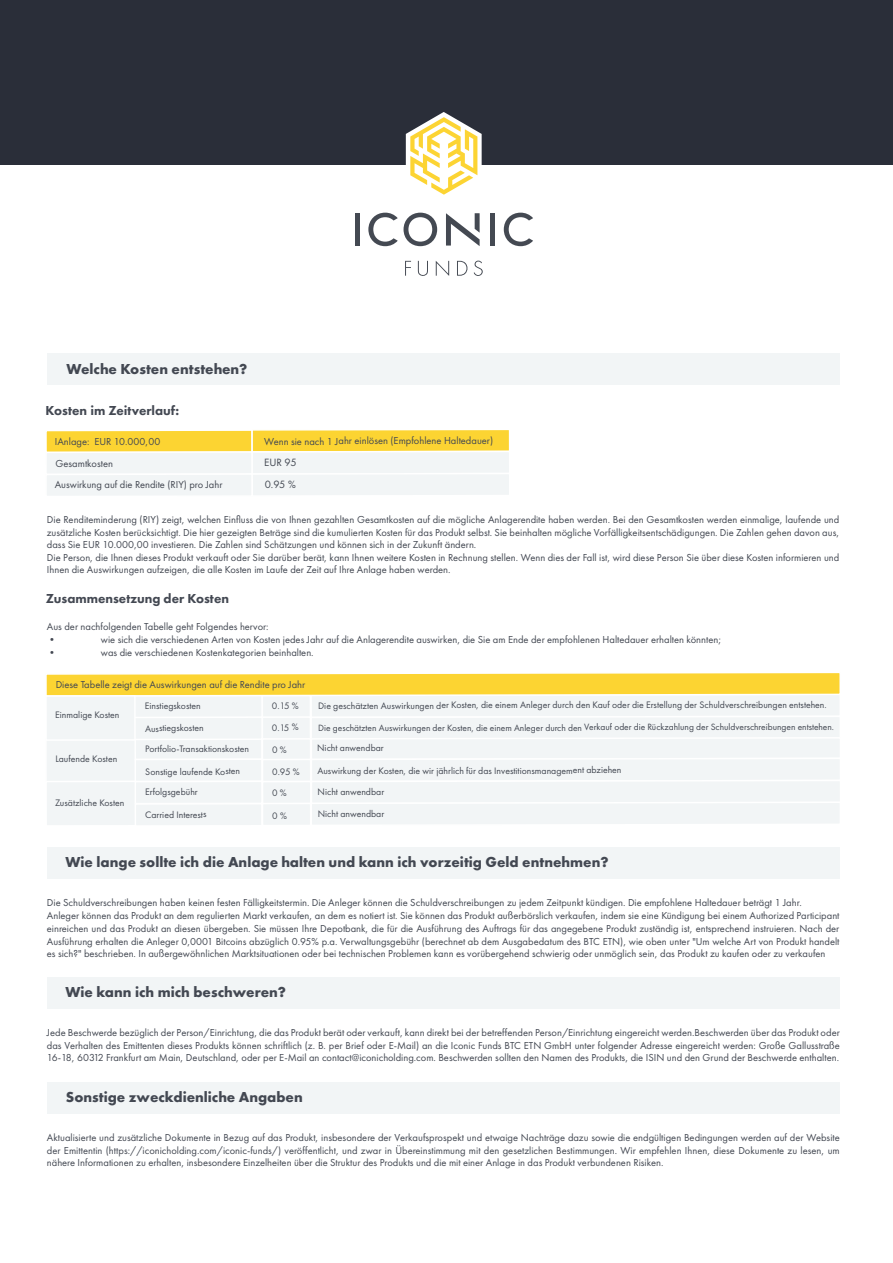
<style>
.page{position:relative;width:893px;height:1263px;background:#fff}
.page>*{position:absolute;margin:0;border:0;box-sizing:border-box;transform-origin:0 0}
.t1{font:700 15px "Futura PT";color:#434852}
.t2{font:800 13.5px "Futura PT";color:#434852}
.t3{font:10.95px/22.5px "Futura PT";letter-spacing:-.02em;color:#434852}
.t4{font:10.5px/12.6px "Futura PT";color:#434852}
.t5{font:9.75px/21.1px "Futura PT";color:#434852}
.t6{font:9.45px "Futura PT";color:#434852}
</style>
<div class="page">
<div style="left:0;top:0;width:893px;height:164px;background:#2a2e39"></div>
<div style="left:355px;top:213px;width:5px;height:33px;background:#444952"></div>
<svg style="left:404px;top:213px;width:33px;height:33px"></svg>
<div style="left:490px;top:213px;width:5px;height:33px;background:#444952"></div>
<svg style="left:368px;top:213px;width:30px;height:33px"></svg>
<svg style="left:504px;top:213px;width:29px;height:33px"></svg>
<svg style="left:446px;top:213px;width:34px;height:33px"></svg>
<svg style="left:406px;top:112px;width:76px;height:83px"></svg>
<svg style="left:405px;top:261px;width:6px;height:15px"></svg>
<svg style="left:418px;top:261px;width:10px;height:15px"></svg>
<svg style="left:457px;top:261px;width:11px;height:15px"></svg>
<svg style="left:474px;top:261px;width:9px;height:15px"></svg>
<svg style="left:436px;top:261px;width:13px;height:15px"></svg>
<div style="left:47px;top:353px;width:792px;height:32px;background:#f2f5f6"></div>
<div style="left:46px;top:430px;width:206px;height:23px;background:#fcd432"></div>
<div style="left:45px;top:429px;width:208px;height:24px;border:2px solid #fff"></div>
<div style="left:46px;top:452px;width:206px;height:22px;background:#f2f5f6"></div>
<div style="left:45px;top:451px;width:208px;height:24px;border:2px solid #fff"></div>
<div style="left:46px;top:474px;width:206px;height:22px;background:#f2f5f6"></div>
<div style="left:45px;top:473px;width:208px;height:24px;border:2px solid #fff"></div>
<svg style="left:251px;top:429px;width:258px;height:68px"></svg>
<svg style="left:46px;top:673px;width:794px;height:152px"></svg>
<div style="left:47px;top:847px;width:793px;height:31px;background:#f2f5f6"></div>
<div style="left:47px;top:977px;width:792px;height:31px;background:#f2f5f6"></div>
<div style="left:47px;top:1082px;width:793px;height:31px;background:#f2f5f6"></div>
<h1 class="t1" style="left:67px;top:359px;width:182px">Welche Kosten entstehen?</h1>
<p class="t2" style="left:46px;top:402px;width:135px">Kosten im Zeitverlauf:</p>
<p class="t4" style="left:55px;top:435px;width:107px">IAnlage: EUR 10.000,00</p>
<p class="t4" style="left:55px;top:452px;width:169px;line-height:21.6px">Gesamtkosten<br>Auswirkung auf die Rendite (RIY) pro Jahr</p>
<p class="t4" style="left:264px;top:435px;width:231px">Wenn sie nach 1 Jahr einlösen (Empfohlene Haltedauer)</p>
<p class="t3" style="left:264px;top:451px;width:34px">EUR 95<br>0.95 %</p>
<p class="t4" style="left:47px;top:513px;width:794px">Die Renditeminderung (RIY) zeigt, welchen Einfluss die von Ihnen gezahlten Gesamtkosten auf die mögliche Anlagerendite haben werden. Bei den Gesamtkosten werden einmalige, laufende und zusätzliche Kosten berücksichtigt. Die hier gezeigten Beträge sind die kumulierten Kosten für das Produkt selbst. Sie beinhalten mögliche Vorfälligkeitsentschädigungen. Die Zahlen gehen davon aus, dass Sie EUR 10.000,00 investieren. Die Zahlen sind Schätzungen und können sich in der Zukunft ändern.<br>Die Person, die Ihnen dieses Produkt verkauft oder Sie darüber berät, kann Ihnen weitere Kosten in Rechnung stellen. Wenn dies der Fall ist, wird diese Person Sie über diese Kosten informieren und Ihnen die Auswirkungen aufzeigen, die alle Kosten im Laufe der Zeit auf Ihre Anlage haben werden.</p>
<p class="t2" style="left:46px;top:590px;width:185px">Zusammensetzung der Kosten</p>
<p class="t4" style="left:47px;top:620px;width:223px">Aus der nachfolgenden Tabelle geht Folgendes hervor: •</p>
<p class="t4" style="left:101px;top:633px;width:622px">wie sich die verschiedenen Arten von Kosten jedes Jahr auf die Anlagerendite auswirken, die Sie am Ende der empfohlenen Haltedauer erhalten könnten;</p>
<p class="t4" style="left:47px;top:646px;width:12px">•</p>
<p class="t4" style="left:101px;top:646px;width:214px">was die verschiedenen Kostenkategorien beinhalten.</p>
<p class="t4" style="left:56px;top:678px;width:251px">Diese Tabelle zeigt die Auswirkungen auf die Rendite pro Jahr</p>
<p class="t5" style="left:318px;top:694px;width:510px">Die geschätzten Auswirkungen der Kosten, die einem Anleger durch den Kauf oder die Erstellung der Schuldverschreibungen entstehen.</p>
<p class="t6" style="left:318px;top:722px;width:517px">Die geschätzten Auswirkungen der Kosten, die einem Anleger durch den Verkauf oder die Rückzahlung der Schuldverschreibungen entstehen.</p>
<p class="t5" style="left:145px;top:695px;width:57px">Einstiegskosten</p>
<p class="t5" style="left:272px;top:695px;width:28px">0.15 %</p>
<p class="t5" style="left:272px;top:717px;width:28px">0.15 %</p>
<p class="t5" style="left:272px;top:761px;width:29px">0.95 %<br>0 %</p>
<p class="t5" style="left:55px;top:704px;width:66px">Einmalige Kosten</p>
<p class="t5" style="left:145px;top:718px;width:106px">Ausstiegskosten<br>Portfolio-Transaktionskosten</p>
<p class="t5" style="left:317px;top:737px;width:68px">Nicht anwendbar</p>
<p class="t5" style="left:272px;top:739px;width:16px">0 %</p>
<p class="t5" style="left:55px;top:748px;width:63px">Laufende Kosten</p>
<p class="t5" style="left:55px;top:792px;width:71px">Zusätzliche Kosten</p>
<p class="t5" style="left:317px;top:760px;width:306px">Auswirkung der Kosten, die wir jährlich für das Investitionsmanagement abziehen<br>Nicht anwendbar</p>
<p class="t5" style="left:145px;top:761px;width:97px;line-height:20.2px">Sonstige laufende Kosten<br>Erfolgsgebühr</p>
<p class="t5" style="left:145px;top:804px;width:63px">Carried Interests</p>
<h1 class="t1" style="left:65px;top:852px;width:545px">Wie lange sollte ich die Anlage halten und kann ich vorzeitig Geld entnehmen?</h1>
<p class="t4" style="left:47px;top:896px;width:794px">Die Schuldverschreibungen haben keinen festen Fälligkeitstermin. Die Anleger können die Schuldverschreibungen zu jedem Zeitpunkt kündigen. Die empfohlene Haltedauer beträgt 1 Jahr.<br>Anleger können das Produkt an dem regulierten Markt verkaufen, an dem es notiert ist. Sie können das Produkt außerbörslich verkaufen, indem sie eine Kündigung bei einem Authorized Participant einreichen und das Produkt an diesen übergeben. Sie müssen Ihre Depotbank, die für die Ausführung des Auftrags für das angegebene Produkt zuständig ist, entsprechend instruieren. Nach der Ausführung erhalten die Anleger 0,0001 Bitcoins abzüglich 0.95% p.a. Verwaltungsgebühr (berechnet ab dem Ausgabedatum des BTC ETN), wie oben unter "Um welche Art von Produkt handelt es sich?" beschrieben. In außergewöhnlichen Marktsituationen oder bei technischen Problemen kann es vorübergehend schwierig oder unmöglich sein, das Produkt zu kaufen oder zu verkaufen</p>
<h1 class="t1" style="left:65px;top:982px;width:222px">Wie kann ich mich beschweren?</h1>
<p class="t4" style="left:47px;top:1026px;width:794px;text-align:justify">Jede Beschwerde bezüglich der Person/Einrichtung, die das Produkt berät oder verkauft, kann direkt bei der betreffenden Person/Einrichtung eingereicht werden.Beschwerden über das Produkt oder das Verhalten des Emittenten dieses Produkts können schriftlich (z. B. per Brief oder E-Mail) an die Iconic Funds BTC ETN GmbH unter folgender Adresse eingereicht werden: Große Gallusstraße 16-18, 60312 Frankfurt am Main, Deutschland, oder per E-Mail an contact@iconicholding.com. Beschwerden sollten den Namen des Produkts, die ISIN und den Grund der Beschwerde enthalten.</p>
<h1 class="t1" style="left:66px;top:1087px;width:238px">Sonstige zweckdienliche Angaben</h1>
<p class="t4" style="left:47px;top:1131px;width:794px;text-align:justify">Aktualisierte und zusätzliche Dokumente in Bezug auf das Produkt, insbesondere der Verkaufsprospekt und etwaige Nachträge dazu sowie die endgültigen Bedingungen werden auf der Website der Emittentin (https://iconicholding.com/iconic-funds/) veröffentlicht, und zwar in Übereinstimmung mit den gesetzlichen Bestimmungen. Wir empfehlen Ihnen, diese Dokumente zu lesen, um nähere Informationen zu erhalten, insbesondere Einzelheiten über die Struktur des Produkts und die mit einer Anlage in das Produkt verbundenen Risiken.</p>
<p class="t5" style="left:318px;top:803px;width:68px">Nicht anwendbar</p>
<p class="t5" style="left:272px;top:805px;width:16px">0 %</p>
</div>
